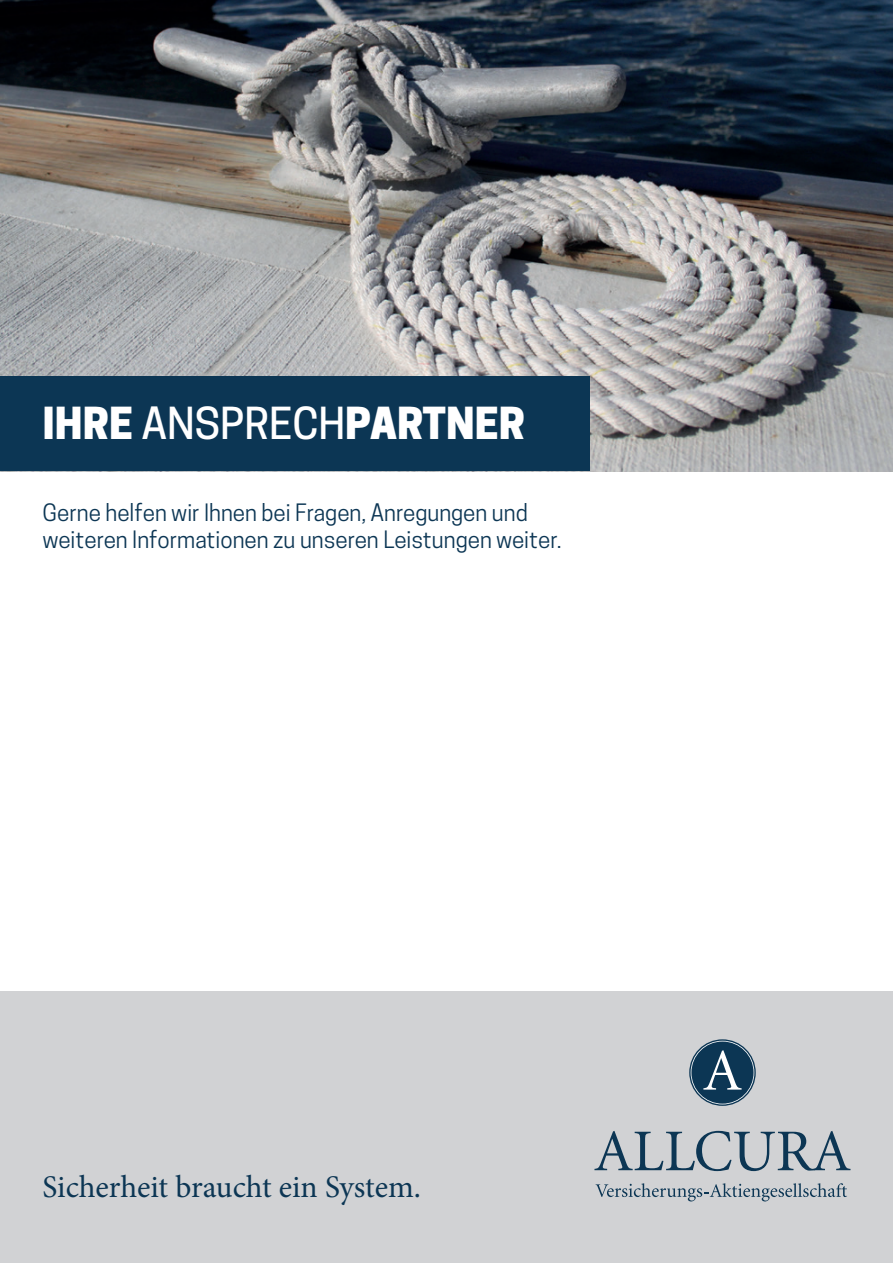
<style>
.page{position:relative;width:893px;height:1263px;background:#fff}
.page>*{position:absolute;margin:0;border:0;box-sizing:border-box;transform-origin:0 0}
.t1{font:800 41.4px "Cooper Hewitt";color:#fff}
.t2{font:31.5px "Minion Pro";letter-spacing:-.005em;color:#0c3654}
.t3{font:22.5px/27px "Cooper Hewitt";color:#0c3654}
.s1{font-weight:500}
</style>
<div class="page">
<div style="left:0;top:991px;width:893px;height:272px;background:#d1d2d4"></div>
<img style="left:0;top:0;width:893px;height:471px">
<div style="left:0;top:376px;width:590px;height:95px;background:#0c3654"></div>
<svg style="left:594px;top:1131px;width:256px;height:40px"></svg>
<svg style="left:689px;top:1039px;width:67px;height:67px"></svg>
<svg style="left:691px;top:1041px;width:63px;height:63px"></svg>
<svg style="left:596px;top:1183px;width:251px;height:18px"></svg>
<h1 class="t1" style="left:43px;top:399px;width:484px">IHRE <span class="s1">ANSPRECH</span>PARTNER</h1>
<p class="t3" style="left:43px;top:499px;width:521px">Gerne helfen wir Ihnen bei Fragen, Anregungen und weiteren Informationen zu unseren Leistungen weiter.</p>
<h2 class="t2" style="left:43px;top:1165px;width:380px">Sicherheit braucht ein System.</h2>
</div>
